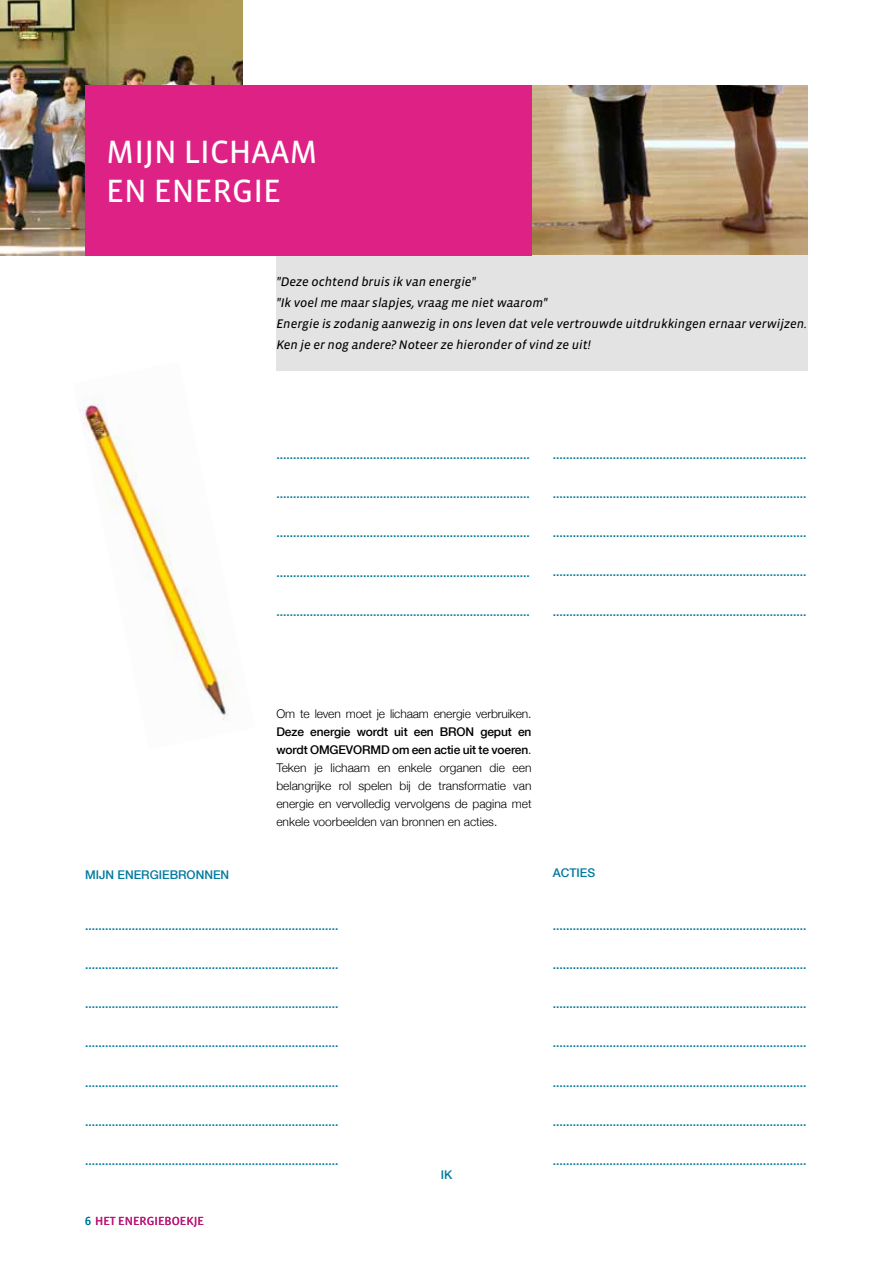
<style>
.page{position:relative;width:893px;height:1263px;background:#fff}
.page>*{position:absolute;margin:0;border:0;box-sizing:border-box;transform-origin:0 0}
.t1{font:33px/39px "Vista Sans Reg";color:#fff}
.t2{font:italic 12.75px/21px "Vista Sans Reg";color:#000}
.t3{font:500 12px "Helvetica Neue";color:#007a9d}
.t4{font:300 12px/18px "Helvetica Neue";color:#000;text-align:justify}
.t5{font:12px "Vista Sans Reg";color:#ba1776}
.s1{font-weight:500}
.s2{color:#007a9d}
</style>
<div class="page">
<img style="left:0;top:0;width:242px;height:255px">
<img style="left:531px;top:85px;width:277px;height:170px">
<img style="left:79px;top:395px;width:156px;height:325px">
<div style="left:276px;top:255px;width:532px;height:116px;background:#e3e3e3"></div>
<div style="left:85px;top:85px;width:446px;height:170px;background:#de2285"></div>
<h1 class="t1" style="left:106px;top:133px;width:213px">MIJN LICHAAM<br>EN ENERGIE</h1>
<p class="t2" style="left:276px;top:271px;width:532px">"Deze ochtend bruis ik van energie"<br>"Ik voel me maar slapjes, vraag me niet waarom"<br>Energie is zodanig aanwezig in ons leven dat vele vertrouwde uitdrukkingen ernaar verwijzen.<br>Ken je er nog andere? Noteer ze hieronder of vind ze uit!</p>
<p class="t3" style="left:276px;top:445px;width:255px">............................................................................</p>
<p class="t3" style="left:276px;top:484px;width:255px">............................................................................</p>
<p class="t3" style="left:276px;top:523px;width:255px">............................................................................</p>
<p class="t3" style="left:276px;top:563px;width:255px">............................................................................</p>
<p class="t3" style="left:276px;top:602px;width:255px">............................................................................</p>
<p class="t3" style="left:553px;top:445px;width:255px">............................................................................</p>
<p class="t3" style="left:553px;top:484px;width:255px">............................................................................</p>
<p class="t3" style="left:553px;top:523px;width:255px">............................................................................</p>
<p class="t3" style="left:553px;top:562px;width:255px">............................................................................</p>
<p class="t3" style="left:553px;top:602px;width:255px">............................................................................</p>
<p class="t3" style="left:85px;top:865px;width:146px">MIJN ENERGIEBRONNEN</p>
<p class="t4" style="left:276px;top:704px;width:257px">Om te leven moet je lichaam energie verbruiken.</p>
<p class="t4" style="left:276px;top:722px;width:257px"><span class="s1">Deze energie wordt uit een BRON geput en wordt OMGEVORMD om een actie uit te voeren</span>.<br>Teken je lichaam en enkele organen die een belangrijke rol spelen bij de transformatie van energie en vervolledig vervolgens de pagina met enkele voorbeelden van bronnen en acties.</p>
<p class="t3" style="left:85px;top:916px;width:255px">............................................................................</p>
<p class="t3" style="left:85px;top:955px;width:255px">............................................................................</p>
<p class="t3" style="left:85px;top:994px;width:255px">............................................................................</p>
<p class="t3" style="left:85px;top:1033px;width:255px">............................................................................</p>
<p class="t3" style="left:85px;top:1073px;width:255px">............................................................................</p>
<p class="t3" style="left:85px;top:1112px;width:255px">............................................................................</p>
<p class="t3" style="left:85px;top:1151px;width:255px">............................................................................</p>
<p class="t5" style="left:85px;top:1215px;width:121px"><span class="s2">6</span> HET ENERGIEBOEKJE</p>
<p class="t3" style="left:441px;top:1165px;width:13px">IK</p>
<p class="t3" style="left:553px;top:863px;width:44px">ACTIES</p>
<p class="t3" style="left:553px;top:916px;width:255px">............................................................................</p>
<p class="t3" style="left:553px;top:955px;width:255px">............................................................................</p>
<p class="t3" style="left:553px;top:994px;width:255px">............................................................................</p>
<p class="t3" style="left:553px;top:1033px;width:255px">............................................................................</p>
<p class="t3" style="left:553px;top:1073px;width:255px">............................................................................</p>
<p class="t3" style="left:553px;top:1112px;width:255px">............................................................................</p>
<p class="t3" style="left:553px;top:1151px;width:255px">............................................................................</p>
</div>
